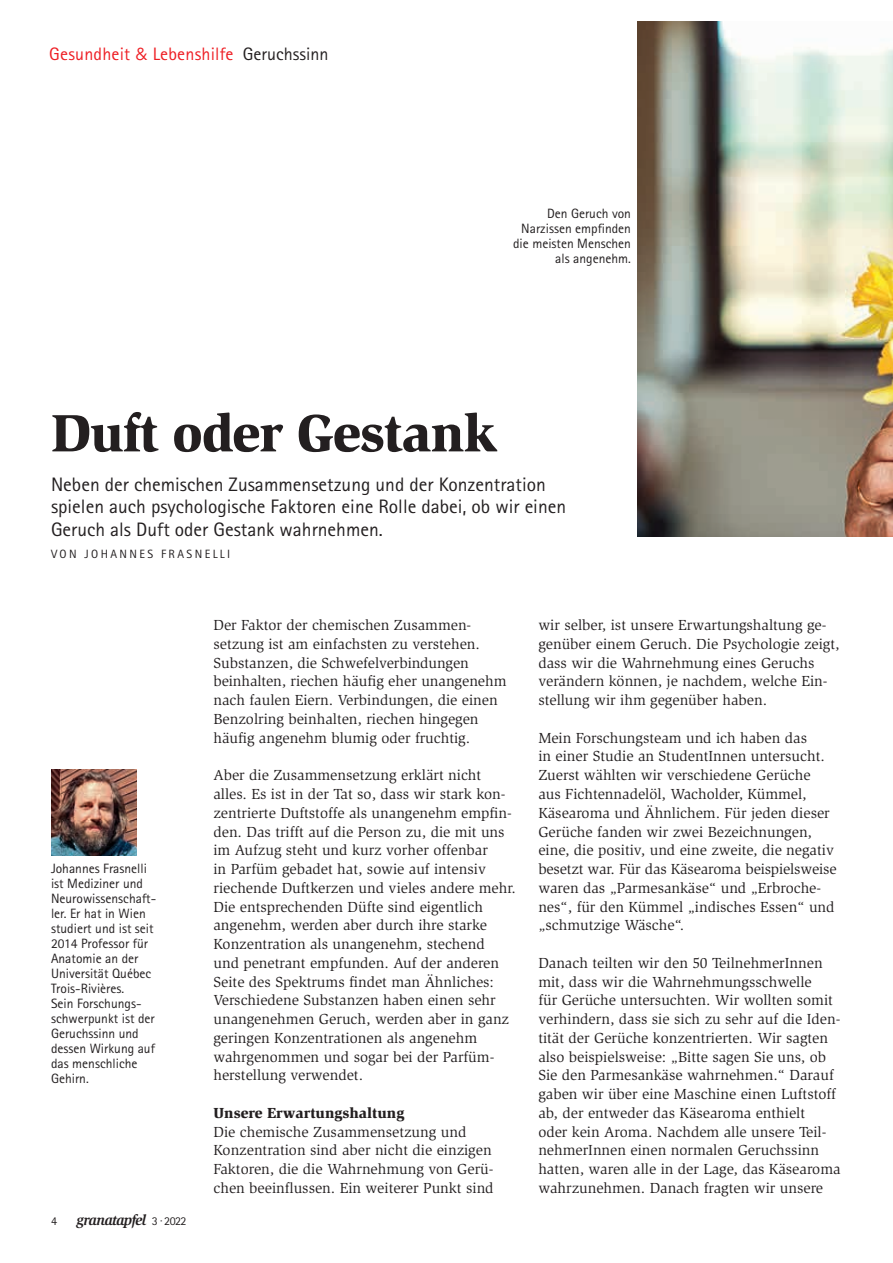
<style>
.page{position:relative;width:893px;height:1263px;background:#fff}
.page>*{position:absolute;margin:0;border:0;box-sizing:border-box;transform-origin:0 0}
.t1{font:900 54px "Slimbach Std";letter-spacing:-.02em;color:#231f20}
.t2{font:19.5px/22.5px "Rotis Sans Serif Pro";color:#231f20}
.t3{font:18px "Rotis Sans Serif Pro";letter-spacing:.01em;color:#ee1d23}
.t4{font:15px/18.8px "Slimbach Std";color:#231f20}
.t5{font:900 15px "Slimbach Std";color:#231f20}
.t6{font:italic 700 15px "Slimbach Std";letter-spacing:-.05em;color:#231f20}
.t7{font:13.5px/15px "Rotis Sans Serif Pro";color:#231f20}
.t8{font:12px "Rotis Sans Serif Pro";letter-spacing:.2em;color:#231f20}
.s1{font-family:"Avenir";font-size:17.25px}
.s2{color:#231f20}
.s3{font-family:"Rotis Sans Serif Pro";font-weight:400;font-style:normal;font-size:12px}
</style>
<div class="page">
<img style="left:638px;top:21px;width:255px;height:515px">
<img style="left:51px;top:770px;width:86px;height:85px">
<p class="t3" style="left:49px;top:43px;width:281px">Gesundheit <span class="s1">&amp;</span> Lebenshilfe <span class="s2">Geruchssinn</span></p>
<p class="t7" style="left:513px;top:206px;width:119px;text-align:right">Den Geruch von<br>Narzissen empfinden die meisten Menschen als angenehm.</p>
<h1 class="t1" style="left:51px;top:399px;width:449px">Duft oder Gestank</h1>
<h2 class="t2" style="left:51px;top:473px;width:517px">Neben der chemischen Zusammensetzung und der Konzentration spielen auch psychologische Faktoren eine Rolle dabei, ob wir einen<br>Geruch als Duft oder Gestank wahrnehmen.</h2>
<p class="t8" style="left:51px;top:547px;width:181px">VON JOHANNES FRASNELLI</p>
<p class="t7" style="left:51px;top:861px;width:107px">Johannes Frasnelli ist Mediziner und<br>Neurowissenschaft&shy;ler. Er hat in Wien studiert und ist seit<br>2014 Professor für<br>Anatomie an der<br>Universität Québec<br>Trois-Rivières.<br>Sein Forschungs&shy;schwerpunkt ist der<br>Geruchssinn und dessen Wirkung auf das menschliche<br>Gehirn.</p>
<p class="t8" style="left:51px;top:1214px;width:7px">4</p>
<p class="t6" style="left:77px;top:1211px;width:112px">granatapfel <span class="s3">3 ∙ 2022</span></p>
<p class="t4" style="left:213px;top:616px;width:295px">Der Faktor der chemischen Zusammen&shy;setzung ist am einfachsten zu verstehen.<br>Substanzen, die Schwefelverbindungen beinhalten, riechen häufig eher unangenehm nach faulen Eiern. Verbindungen, die einen Benzolring beinhalten, riechen hingegen häufig angenehm blumig oder fruchtig.</p>
<p class="t4" style="left:213px;top:766px;width:304px">Aber die Zusammensetzung erklärt nicht alles. Es ist in der Tat so, dass wir stark kon&shy;zentrierte Duftstoffe als unangenehm empfin&shy;den. Das trifft auf die Person zu, die mit uns im Aufzug steht und kurz vorher offenbar<br>in Parfüm gebadet hat, sowie auf intensiv riechende Duftkerzen und vieles andere mehr.<br>Die entsprechenden Düfte sind eigentlich angenehm, werden aber durch ihre starke Konzentration als unangenehm, stechend<br>und penetrant empfunden. Auf der anderen Seite des Spektrums findet man Ähnliches:<br>Verschiedene Substanzen haben einen sehr unangenehmen Geruch, werden aber in ganz geringen Konzentrationen als angenehm wahrgenommen und sogar bei der Parfüm&shy;herstellung verwendet.</p>
<p class="t5" style="left:213px;top:1103px;width:192px">Unsere Erwartungshaltung</p>
<p class="t4" style="left:213px;top:1122px;width:282px">Die chemische Zusammensetzung und Konzentration sind aber nicht die einzigen Faktoren, die die Wahrnehmung von Gerü&shy;chen beeinflussen. Ein weiterer Punkt sind</p>
<p class="t4" style="left:538px;top:616px;width:303px">wir selber, ist unsere Erwartungshaltung ge&shy;genüber einem Geruch. Die Psychologie zeigt, dass wir die Wahrnehmung eines Geruchs verändern können, je nachdem, welche Ein&shy;stellung wir ihm gegenüber haben.</p>
<p class="t4" style="left:538px;top:728px;width:300px">Mein Forschungsteam und ich haben das<br>in einer Studie an StudentInnen untersucht.<br>Zuerst wählten wir verschiedene Gerüche aus Fichtennadelöl, Wacholder, Kümmel, Käsearoma und Ähnlichem. Für jeden dieser Gerüche fanden wir zwei Bezeichnungen, eine, die positiv, und eine zweite, die negativ besetzt war. Für das Käsearoma beispielsweise waren das „Parmesankäse“ und „Erbroche&shy;nes“, für den Kümmel „indisches Essen“ und „schmutzige Wäsche“.</p>
<p class="t4" style="left:538px;top:953px;width:304px">Danach teilten wir den 50 TeilnehmerInnen mit, dass wir die Wahrnehmungsschwelle<br>für Gerüche untersuchten. Wir wollten somit verhindern, dass sie sich zu sehr auf die Iden&shy;tität der Gerüche konzentrierten. Wir sagten also beispielsweise: „Bitte sagen Sie uns, ob Sie den Parmesankäse wahrnehmen.“ Darauf gaben wir über eine Maschine einen Luftstoff ab, der entweder das Käsearoma enthielt<br>oder kein Aroma. Nachdem alle unsere Teil&shy;nehmerInnen einen normalen Geruchssinn hatten, waren alle in der Lage, das Käsearoma wahrzunehmen. Danach fragten wir unsere</p>
</div>
